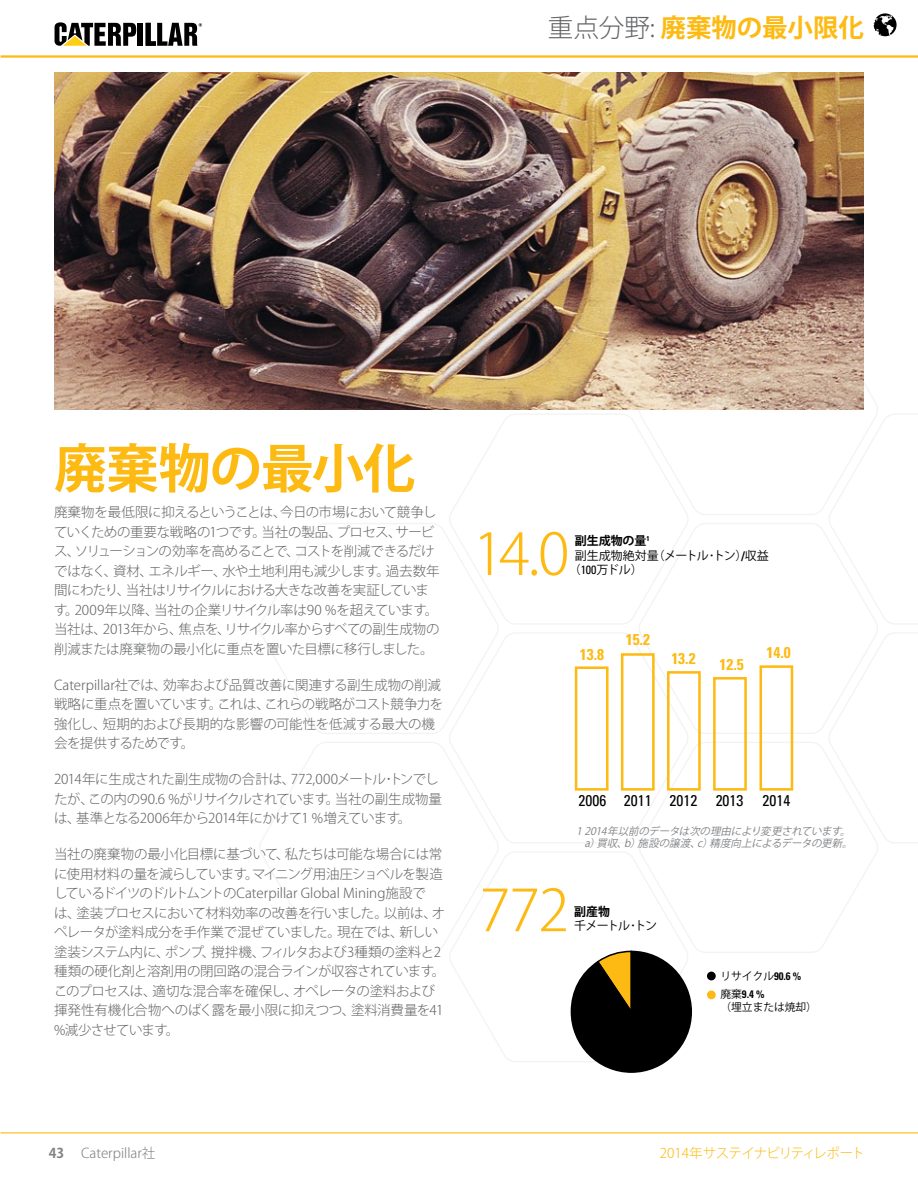
<style>
.page{position:relative;width:918px;height:1188px;background:#fff}
.page>*{position:absolute;margin:0;border:0;box-sizing:border-box;transform-origin:0 0}
.t1{font:300 57px "Koz Go Pro";color:#fdba12}
.t2{font:700 52.5px "Koz Go Pro";letter-spacing:-.02em;color:#fdba12}
.t3{font:700 25.5px "Koz Go Pro";color:#fdba12}
.t4{font:condensed 15.6px "Univers LT Std";color:#000}
.t5{font:700 condensed 15.6px "Univers LT Std";color:#fdba12}
.t6{font:300 13.5px/19.5px "Koz Go Pro";letter-spacing:-.03em;color:#636466}
.t7{font:300 13.5px "Koz Go Pro";letter-spacing:-.04em;color:#fdba12}
.t8{font:300 13.5px "Koz Go Pro";color:#808285}
.t9{font:12px "Koz Go Pro";color:#000}
.t10{font:12px "Koz Go Pro";letter-spacing:-.045em;color:#000}
.t11{font:700 12px "Koz Go Pro";color:#000}
.t12{font:10.8px "Koz Go Pro";letter-spacing:-.005em;color:#000}
.t13{font:700 condensed 10.8px "Univers LT Std";color:#000}
.t14{font:italic 10.5px/12.6px "Koz Go Pro";color:#808285;text-align:right}
.s1{font-weight:300;color:#636466}
.s2{font-family:"Univers LT Std";font-weight:700;font-stretch:condensed}
.s3{font-family:"Univers LT Std";font-stretch:condensed}
.s4{font-family:"Koz Go Pro";font-weight:400;font-stretch:normal}
.s5{font-weight:700}
</style>
<div class="page">
<hr style="left:1px;top:55px;width:917px;height:3px;background:#fdba12">
<hr style="left:1px;top:1132px;width:917px;height:1px;background:#fdba12">
<div style="left:138px;top:23px;width:5px;height:22px;background:#000"></div>
<svg style="left:55px;top:22px;width:81px;height:23px"></svg>
<svg style="left:146px;top:23px;width:56px;height:22px"></svg>
<svg style="left:639px;top:523px;width:239px;height:211px"></svg>
<svg style="left:639px;top:742px;width:239px;height:211px"></svg>
<svg style="left:828px;top:414px;width:66px;height:211px"></svg>
<svg style="left:828px;top:632px;width:67px;height:212px"></svg>
<svg style="left:260px;top:523px;width:238px;height:211px"></svg>
<svg style="left:260px;top:742px;width:238px;height:211px"></svg>
<svg style="left:449px;top:414px;width:240px;height:211px"></svg>
<svg style="left:449px;top:632px;width:240px;height:212px"></svg>
<svg style="left:449px;top:851px;width:240px;height:211px"></svg>
<img style="left:54px;top:72px;width:810px;height:338px">
<div style="left:713px;top:677px;width:34px;height:114px;border:3px solid #fdba12"></div>
<div style="left:667px;top:671px;width:34px;height:120px;border:3px solid #fdba12"></div>
<div style="left:760px;top:665px;width:33px;height:126px;border:3px solid #fdba12"></div>
<div style="left:621px;top:653px;width:34px;height:138px;border:3px solid #fdba12"></div>
<div style="left:575px;top:666px;width:34px;height:125px;border:3px solid #fdba12"></div>
<svg style="left:874px;top:13px;width:23px;height:23px"></svg>
<div style="left:707px;top:972px;width:9px;height:8px;background:#000;border-radius:50%"></div>
<div style="left:707px;top:990px;width:9px;height:9px;background:#fdba12;border-radius:50%"></div>
<svg style="left:561px;top:950px;width:132px;height:123px"></svg>
<h3 class="t3" style="left:548px;top:11px;width:318px"><span class="s1">重点分野:</span> 廃棄物の最小限化</h3>
<h2 class="t2" style="left:54px;top:435px;width:363px">廃棄物の最小化</h2>
<p class="t6" style="left:54px;top:503px;width:387px">廃棄物を最低限に抑えるということは、今日の市場において競争していくための重要な戦略の1つです。当社の製品、プロセス、サービス、ソリューションの効率を高めることで、コストを削減できるだけではなく、資材、エネルギー、水や土地利用も減少します。過去数年間にわたり、当社はリサイクルにおける大きな改善を実証しています。2009年以降、当社の企業リサイクル率は90 %を超えています。当社は、2013年から、焦点を、リサイクル率からすべての副生成物の削減または廃棄物の最小化に重点を置いた目標に移行しました。</p>
<p class="t6" style="left:54px;top:675px;width:391px">Caterpillar社では、効率および品質改善に関連する副生成物の削減戦略に重点を置いています。これは、これらの戦略がコスト競争力を強化し、短期的および長期的な影響の可能性を低減する最大の機会を提供するためです。</p>
<p class="t6" style="left:54px;top:770px;width:390px">2014年に生成された副生成物の合計は、772,000メートル･トンでしたが、この内の90.6 %がリサイクルされています。当社の副生成物量は、基準となる2006年から2014年にかけて1 %増えています。</p>
<p class="t6" style="left:54px;top:845px;width:393px">当社の廃棄物の最小化目標に基づいて、私たちは可能な場合には常に使用材料の量を減らしています。マイニング用油圧ショベルを製造しているドイツのドルトムントのCaterpillar Global Mining施設で<br>は、塗装プロセスにおいて材料効率の改善を行いました。以前は、オペレータが塗料成分を手作業で混ぜていました。現在では、新しい塗装システム内に、ポンプ、撹拌機、フィルタおよび3種類の塗料と2種類の硬化剤と溶剤用の閉回路の混合ラインが収容されています。このプロセスは、適切な混合率を確保し、オペレータの塗料および揮発性有機化合物へのばく露を最小限に抑えつつ、塗料消費量を41 %減少させています。</p>
<h1 class="t1" style="left:473px;top:517px;width:98px">14.0</h1>
<p class="t11" style="left:575px;top:533px;width:76px">副生成物の量<sup>1</sup></p>
<p class="t9" style="left:575px;top:547px;width:196px">副生成物絶対量（メートル･トン）<span class="s2">/</span>収益</p>
<p class="t10" style="left:569px;top:562px;width:75px">（<span class="s3">100</span>万ドル）</p>
<p class="t5" style="left:580px;top:645px;width:26px">13.8</p>
<p class="t5" style="left:626px;top:630px;width:26px">15.2</p>
<p class="t5" style="left:671px;top:649px;width:26px">13.2</p>
<p class="t5" style="left:719px;top:655px;width:26px">12.5</p>
<p class="t5" style="left:767px;top:643px;width:26px">14.0</p>
<p class="t4" style="left:579px;top:790px;width:213px">2006 2011 2012 2013 2014</p>
<p class="t14" style="left:576px;top:825px;width:281px">1 2014年以前のデータは次の理由により変更されています。a）買収、b）施設の譲渡、c）精度向上によるデータの更新。</p>
<h1 class="t1" style="left:479px;top:873px;width:92px">772</h1>
<p class="t11" style="left:574px;top:904px;width:37px">副産物</p>
<p class="t10" style="left:574px;top:918px;width:84px">千メートル･トン</p>
<p class="t12" style="left:721px;top:969px;width:82px">リサイクル<span class="s2">90.6 %</span></p>
<p class="t13" style="left:721px;top:988px;width:45px"><span class="s4">廃棄</span>9.4 %</p>
<p class="t12" style="left:721px;top:1000px;width:98px">（埋立または焼却）</p>
<p class="t8" style="left:49px;top:1145px;width:108px"><span class="s5">43</span> Caterpillar社</p>
<p class="t7" style="left:660px;top:1145px;width:207px">2014年サステイナビリティレポート</p>
</div>
